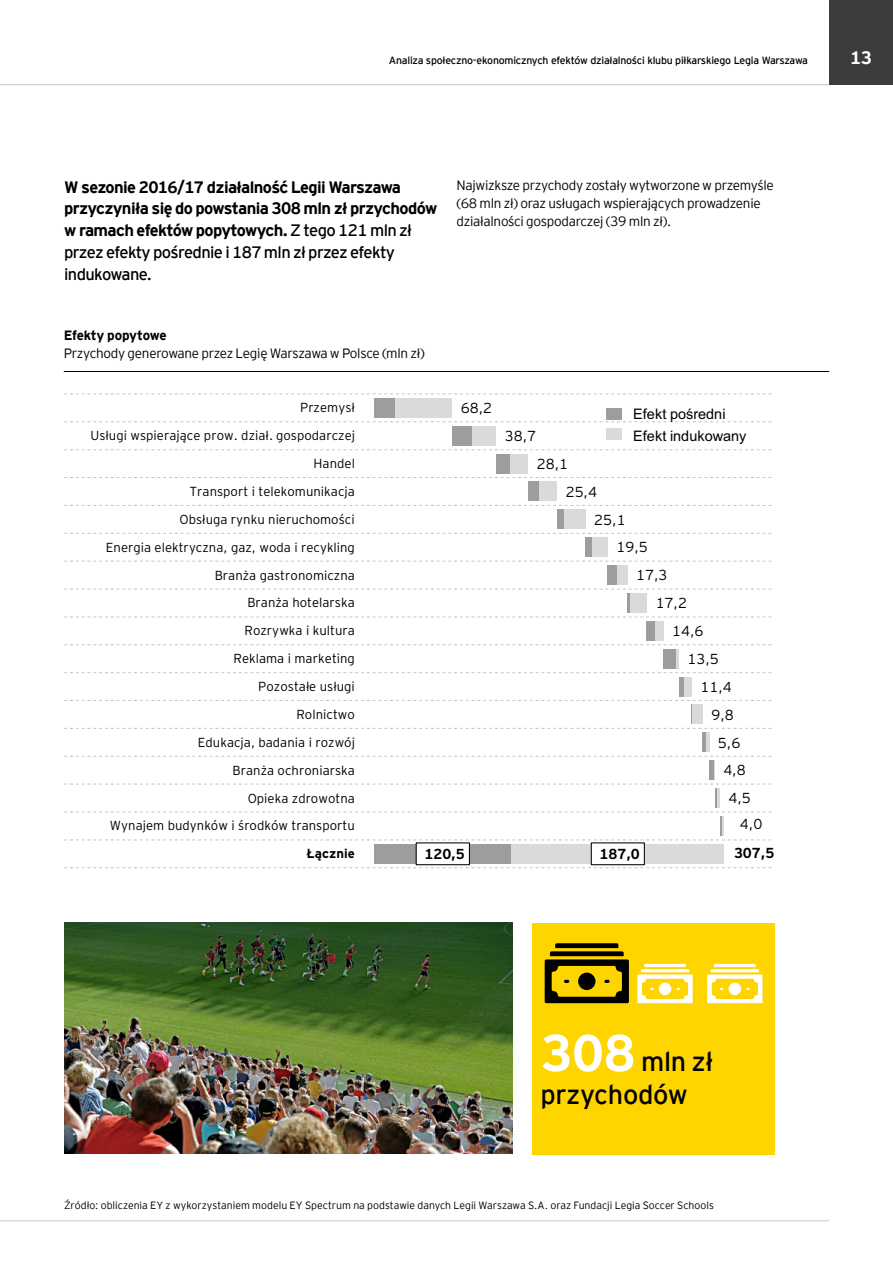
<style>
.page{position:relative;width:893px;height:1263px;background:#fff}
.page>*{position:absolute;margin:0;border:0;box-sizing:border-box;transform-origin:0 0}
.t1{font:27px/32.7px "EY Interstate";letter-spacing:-.01em;color:#000}
.t2{font:700 18px "EY Interstate";color:#fff}
.t3{font:700 16.5px/21.8px "EY Interstate";letter-spacing:-.035em;color:#000}
.t4{font:300 14.55px "EY Interstate";color:#000}
.t5{font:14.55px/21.8px "Arial";color:#000}
.t6{font:700 14.55px "EY Interstate";letter-spacing:-.005em;color:#000}
.t7{font:300 13.5px/18px "EY Interstate";letter-spacing:-.02em;color:#000}
.t8{font:700 13.5px "EY Interstate";letter-spacing:-.03em;color:#000}
.t9{font:300 13.05px/27.9px "EY Interstate";color:#000;text-align:right}
.t10{font:700 13.05px "EY Interstate";color:#000}
.t11{font:300 10.5px "EY Interstate";color:#000}
.t12{font:10.5px "EY Interstate";letter-spacing:-.02em;color:#000}
.s1{font-weight:400}
.s2{font-weight:700;font-size:51.75px;color:#fff}
</style>
<div class="page">
<hr style="left:0;top:1220px;width:829px;height:1px;background:#c6c6c6">
<hr style="left:64px;top:371px;width:765px;height:1px;background:#000">
<svg style="left:64px;top:867px;width:708px;height:1px"></svg>
<svg style="left:64px;top:672px;width:708px;height:1px"></svg>
<svg style="left:64px;top:644px;width:708px;height:1px"></svg>
<svg style="left:64px;top:616px;width:708px;height:1px"></svg>
<svg style="left:64px;top:588px;width:708px;height:2px"></svg>
<svg style="left:64px;top:561px;width:708px;height:1px"></svg>
<svg style="left:64px;top:533px;width:708px;height:1px"></svg>
<svg style="left:64px;top:505px;width:708px;height:1px"></svg>
<svg style="left:64px;top:477px;width:708px;height:1px"></svg>
<svg style="left:64px;top:449px;width:708px;height:1px"></svg>
<svg style="left:64px;top:421px;width:708px;height:1px"></svg>
<svg style="left:64px;top:393px;width:708px;height:1px"></svg>
<div style="left:374px;top:398px;width:22px;height:19px;background:#9d9d9c"></div>
<div style="left:396px;top:398px;width:56px;height:19px;background:#dadada"></div>
<div style="left:452px;top:426px;width:21px;height:19px;background:#9d9d9c"></div>
<div style="left:473px;top:426px;width:23px;height:19px;background:#dadada"></div>
<div style="left:496px;top:454px;width:14px;height:19px;background:#9d9d9c"></div>
<div style="left:510px;top:454px;width:18px;height:19px;background:#dadada"></div>
<div style="left:528px;top:482px;width:12px;height:19px;background:#9d9d9c"></div>
<div style="left:540px;top:482px;width:17px;height:19px;background:#dadada"></div>
<div style="left:557px;top:510px;width:7px;height:19px;background:#9d9d9c"></div>
<div style="left:564px;top:510px;width:21px;height:19px;background:#dadada"></div>
<div style="left:585px;top:537px;width:7px;height:20px;background:#9d9d9c"></div>
<div style="left:592px;top:537px;width:15px;height:20px;background:#dadada"></div>
<div style="left:607px;top:565px;width:10px;height:20px;background:#9d9d9c"></div>
<div style="left:617px;top:565px;width:10px;height:20px;background:#dadada"></div>
<svg style="left:627px;top:593px;width:4px;height:20px"></svg>
<div style="left:631px;top:593px;width:16px;height:20px;background:#dadada"></div>
<div style="left:647px;top:621px;width:8px;height:19px;background:#9d9d9c"></div>
<div style="left:655px;top:621px;width:8px;height:19px;background:#dadada"></div>
<div style="left:663px;top:649px;width:13px;height:19px;background:#9d9d9c"></div>
<hr style="left:676px;top:649px;width:3px;height:19px;background:#dadada">
<div style="left:679px;top:677px;width:5px;height:19px;background:#9d9d9c"></div>
<div style="left:684px;top:677px;width:8px;height:19px;background:#dadada"></div>
<svg style="left:64px;top:700px;width:708px;height:29px"></svg>
<div style="left:693px;top:705px;width:10px;height:19px;background:#dadada"></div>
<hr style="left:703px;top:733px;width:3px;height:19px;background:#9d9d9c">
<hr style="left:706px;top:733px;width:3px;height:19px;background:#dadada">
<svg style="left:64px;top:756px;width:708px;height:28px"></svg>
<hr style="left:715px;top:788px;width:3px;height:20px;background:#9d9d9c">
<hr style="left:718px;top:788px;width:2px;height:20px;background:#dadada">
<svg style="left:64px;top:811px;width:708px;height:29px"></svg>
<div style="left:374px;top:844px;width:137px;height:19px;background:#9d9d9c"></div>
<div style="left:511px;top:844px;width:213px;height:19px;background:#dadada"></div>
<div style="left:416px;top:842px;width:54px;height:23px;background:#fff;border:1px solid #020203"></div>
<div style="left:591px;top:842px;width:54px;height:23px;background:#fff;border:1px solid #020203"></div>
<div style="left:606px;top:408px;width:16px;height:11px;background:#9d9d9c"></div>
<div style="left:606px;top:429px;width:16px;height:11px;background:#dadada"></div>
<div style="left:532px;top:923px;width:242px;height:231px;background:#ffd500"></div>
<img style="left:64px;top:923px;width:448px;height:231px">
<svg style="left:707px;top:964px;width:55px;height:39px"></svg>
<svg style="left:637px;top:964px;width:56px;height:39px"></svg>
<svg style="left:545px;top:943px;width:84px;height:60px"></svg>
<div style="left:578px;top:972px;width:17px;height:18px;background:#000;border-radius:50%"></div>
<div style="left:659px;top:982px;width:12px;height:13px;background:#fff;border-radius:50%"></div>
<div style="left:729px;top:982px;width:12px;height:13px;background:#fff;border-radius:50%"></div>
<div style="left:829px;top:0;width:64px;height:85px;background:#3c3c3b"></div>
<hr style="left:0;top:84px;width:829px;height:1px;background:#c6c6c6">
<p class="t12" style="left:389px;top:53px;width:421px">Analiza społeczno-ekonomicznych efektów działalności klubu piłkarskiego Legia Warszawa</p>
<h2 class="t2" style="left:850px;top:44px;width:23px">13</h2>
<p class="t3" style="left:64px;top:175px;width:375px">W sezonie 2016/17 działalność Legii Warszawa przyczyniła się do powstania 308 mln zł przychodów w ramach efektów popytowych. <span class="s1">Z tego 121 mln zł przez efekty pośrednie i 187 mln zł przez efekty indukowane.</span></p>
<p class="t7" style="left:456px;top:176px;width:319px">Najwizksze przychody zostały wytworzone w przemyśle (68 mln zł) oraz usługach wspierających prowadzenie działalności gospodarczej (39 mln zł).</p>
<p class="t8" style="left:64px;top:326px;width:104px">Efekty popytowe</p>
<p class="t7" style="left:64px;top:344px;width:362px">Przychody generowane przez Legię Warszawa w Polsce (mln zł)</p>
<p class="t9" style="left:90px;top:393px;width:266px">Przemysł<br>Usługi wspierające prow. dział. gospodarczej<br>Handel<br>Transport i telekomunikacja<br>Obsługa rynku nieruchomości<br>Energia elektryczna, gaz, woda i recykling<br>Branża gastronomiczna<br>Branża hotelarska<br>Rozrywka i kultura<br>Reklama i marketing<br>Pozostałe usługi<br>Rolnictwo<br>Edukacja, badania i rozwój<br>Branża ochroniarska<br>Opieka zdrowotna<br>Wynajem budynków i środków transportu</p>
<p class="t10" style="left:307px;top:844px;width:50px">Łącznie</p>
<p class="t4" style="left:461px;top:398px;width:33px">68,2</p>
<p class="t4" style="left:505px;top:425px;width:33px">38,7</p>
<p class="t5" style="left:633px;top:403px;width:115px">Efekt pośredni<br>Efekt indukowany</p>
<p class="t4" style="left:537px;top:453px;width:33px">28,1</p>
<p class="t4" style="left:566px;top:481px;width:33px">25,4</p>
<p class="t4" style="left:594px;top:509px;width:33px">25,1</p>
<p class="t4" style="left:616px;top:537px;width:33px">19,5</p>
<p class="t4" style="left:636px;top:565px;width:33px">17,3</p>
<p class="t4" style="left:656px;top:593px;width:33px">17,2</p>
<p class="t4" style="left:672px;top:620px;width:33px">14,6</p>
<p class="t4" style="left:687px;top:648px;width:33px">13,5</p>
<p class="t4" style="left:700px;top:676px;width:33px">11,4</p>
<p class="t4" style="left:711px;top:704px;width:24px">9,8</p>
<p class="t4" style="left:718px;top:732px;width:24px">5,6</p>
<p class="t4" style="left:723px;top:760px;width:24px">4,8</p>
<p class="t4" style="left:728px;top:788px;width:24px">4,5</p>
<p class="t4" style="left:740px;top:814px;width:24px">4,0</p>
<p class="t6" style="left:425px;top:843px;width:42px">120,5</p>
<p class="t6" style="left:600px;top:843px;width:42px">187,0</p>
<p class="t6" style="left:734px;top:842px;width:42px">307,5</p>
<h1 class="t1" style="left:540px;top:1044px;width:174px"><span class="s2">308</span> mln zł przychodów</h1>
<p class="t11" style="left:64px;top:1198px;width:651px">Źródło: obliczenia EY z wykorzystaniem modelu EY Spectrum na podstawie danych Legii Warszawa S.A. oraz Fundacji Legia Soccer Schools</p>
</div>
